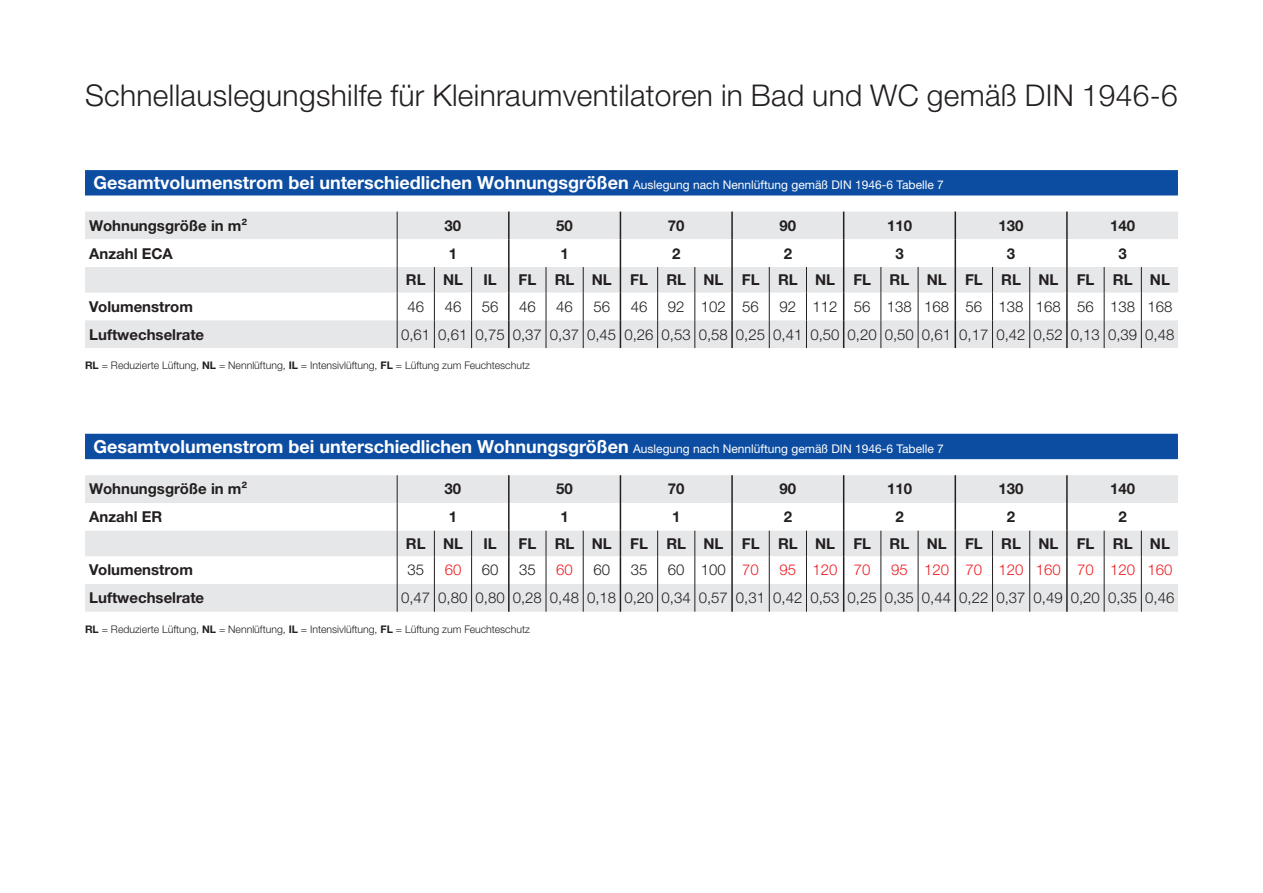
<style>
.page{position:relative;width:1263px;height:893px;background:#fff}
.page>*{position:absolute;margin:0;border:0;box-sizing:border-box;transform-origin:0 0}
.t1{font:300 30px "Helvetica Neue LTW1 G";letter-spacing:.01em;color:#231f20}
.t2{font:700 18px "Helvetica Neue LTW1 G";color:#fff}
.t3{font:700 15px "Helvetica Neue LTW1 G";color:#231f20}
.t4{font:300 15px "Helvetica Neue LTW1 G";color:#231f20}
.t5{font:300 15px "Helvetica Neue LTW1 G";color:#ee1d23}
.t6{font:300 10.5px "Helvetica Neue LTW1 G";color:#231f20}
.s1{font-weight:400;font-size:12px}
.s2{font-weight:700}
.s3{color:#ee1d23}
</style>
<div class="page">
<div style="left:85px;top:170px;width:1093px;height:24px;background:#0d4da1"></div>
<div style="left:85px;top:177px;width:1093px;height:18px;background:#0d4da1"></div>
<svg style="left:85px;top:211px;width:1093px;height:137px"></svg>
<hr style="left:954px;top:267px;width:2px;height:26px;background:#231f20">
<hr style="left:954px;top:293px;width:2px;height:27px;background:#231f20">
<hr style="left:954px;top:320px;width:2px;height:28px;background:#231f20">
<hr style="left:1066px;top:267px;width:2px;height:26px;background:#231f20">
<hr style="left:1066px;top:293px;width:2px;height:27px;background:#231f20">
<hr style="left:1066px;top:320px;width:2px;height:28px;background:#231f20">
<div style="left:85px;top:434px;width:1093px;height:24px;background:#0d4da1"></div>
<div style="left:85px;top:441px;width:1093px;height:18px;background:#0d4da1"></div>
<svg style="left:85px;top:475px;width:1093px;height:137px"></svg>
<hr style="left:954px;top:531px;width:2px;height:25px;background:#231f20">
<hr style="left:954px;top:556px;width:2px;height:28px;background:#231f20">
<hr style="left:954px;top:584px;width:2px;height:28px;background:#231f20">
<hr style="left:1066px;top:531px;width:2px;height:25px;background:#231f20">
<hr style="left:1066px;top:556px;width:2px;height:28px;background:#231f20">
<hr style="left:1066px;top:584px;width:2px;height:28px;background:#231f20">
<h1 class="t1" style="left:85px;top:77px;width:1094px">Schnellauslegungshilfe für Kleinraumventilatoren in Bad und WC gemäß DIN 1946-6</h1>
<p class="t2" style="left:94px;top:171px;width:852px">Gesamtvolumenstrom bei unterschiedlichen Wohnungsgrößen <span class="s1">Auslegung nach Nennlüftung gemäß DIN 1946-6 Tabelle 7</span></p>
<p class="t3" style="left:89px;top:216px;width:160px">Wohnungsgröße in m²</p>
<p class="t3" style="left:445px;top:216px;width:18px">30</p>
<p class="t3" style="left:556px;top:216px;width:18px">50</p>
<p class="t3" style="left:668px;top:216px;width:18px">70</p>
<p class="t3" style="left:779px;top:216px;width:18px">90</p>
<p class="t3" style="left:887px;top:216px;width:27px">110</p>
<p class="t3" style="left:999px;top:216px;width:27px">130</p>
<p class="t3" style="left:1110px;top:216px;width:27px">140</p>
<p class="t3" style="left:89px;top:244px;width:85px">Anzahl ECA</p>
<p class="t3" style="left:449px;top:244px;width:10px">1</p>
<p class="t3" style="left:560px;top:244px;width:10px">1</p>
<p class="t3" style="left:672px;top:244px;width:10px">2</p>
<p class="t3" style="left:784px;top:244px;width:10px">2</p>
<p class="t3" style="left:895px;top:244px;width:10px">3</p>
<p class="t3" style="left:1007px;top:244px;width:10px">3</p>
<p class="t3" style="left:1118px;top:244px;width:10px">3</p>
<p class="t3" style="left:406px;top:271px;width:59px">RL NL</p>
<p class="t3" style="left:483px;top:271px;width:15px">IL</p>
<p class="t3" style="left:518px;top:271px;width:653px">FL RL NL FL RL NL FL RL NL FL RL NL FL RL NL FL RL NL</p>
<p class="t3" style="left:89px;top:297px;width:105px">Volumenstrom</p>
<p class="t4" style="left:407px;top:297px;width:18px">46</p>
<p class="t4" style="left:445px;top:297px;width:18px">46</p>
<p class="t4" style="left:482px;top:297px;width:18px">56</p>
<p class="t4" style="left:519px;top:297px;width:18px">46</p>
<p class="t4" style="left:556px;top:297px;width:18px">46</p>
<p class="t4" style="left:593px;top:297px;width:18px">56</p>
<p class="t4" style="left:631px;top:297px;width:18px">46</p>
<p class="t4" style="left:668px;top:297px;width:93px">92 102 56</p>
<p class="t4" style="left:779px;top:297px;width:394px">92 112 56 138 168 56 138 168 56 138 168</p>
<p class="t3" style="left:89px;top:325px;width:116px">Luftwechselrate</p>
<p class="t4" style="left:401px;top:325px;width:775px">0,61 0,61 0,75 0,37 0,37 0,45 0,26 0,53 0,58 0,25 0,41 0,50 0,20 0,50 0,61 0,17 0,42 0,52 0,13 0,39 0,48</p>
<p class="t6" style="left:85px;top:359px;width:446px"><span class="s2">RL</span> = Reduzierte Lüftung, <span class="s2">NL</span> = Nennlüftung, <span class="s2">IL</span> = Intensivlüftung, <span class="s2">FL</span> = Lüftung zum Feuchteschutz</p>
<p class="t2" style="left:94px;top:435px;width:852px">Gesamtvolumenstrom bei unterschiedlichen Wohnungsgrößen <span class="s1">Auslegung nach Nennlüftung gemäß DIN 1946-6 Tabelle 7</span></p>
<p class="t3" style="left:89px;top:480px;width:160px">Wohnungsgröße in m²</p>
<p class="t3" style="left:445px;top:480px;width:18px">30</p>
<p class="t3" style="left:556px;top:480px;width:18px">50</p>
<p class="t3" style="left:668px;top:480px;width:18px">70</p>
<p class="t3" style="left:779px;top:480px;width:18px">90</p>
<p class="t3" style="left:887px;top:480px;width:27px">110</p>
<p class="t3" style="left:999px;top:480px;width:27px">130</p>
<p class="t3" style="left:1110px;top:480px;width:27px">140</p>
<p class="t3" style="left:89px;top:508px;width:75px">Anzahl ER</p>
<p class="t3" style="left:449px;top:508px;width:10px">1</p>
<p class="t3" style="left:560px;top:508px;width:10px">1</p>
<p class="t3" style="left:672px;top:508px;width:10px">1</p>
<p class="t3" style="left:784px;top:508px;width:10px">2</p>
<p class="t3" style="left:895px;top:508px;width:10px">2</p>
<p class="t3" style="left:1007px;top:508px;width:10px">2</p>
<p class="t3" style="left:1118px;top:508px;width:10px">2</p>
<p class="t3" style="left:406px;top:534px;width:59px">RL NL</p>
<p class="t3" style="left:483px;top:534px;width:15px">IL</p>
<p class="t3" style="left:518px;top:534px;width:653px">FL RL NL FL RL NL FL RL NL FL RL NL FL RL NL FL RL NL</p>
<p class="t3" style="left:89px;top:561px;width:105px">Volumenstrom</p>
<p class="t4" style="left:407px;top:561px;width:18px">35</p>
<p class="t5" style="left:445px;top:561px;width:18px">60</p>
<p class="t4" style="left:482px;top:561px;width:18px">60</p>
<p class="t4" style="left:519px;top:561px;width:18px">35</p>
<p class="t5" style="left:556px;top:561px;width:18px">60</p>
<p class="t4" style="left:593px;top:561px;width:18px">60</p>
<p class="t4" style="left:631px;top:561px;width:18px">35</p>
<p class="t4" style="left:668px;top:561px;width:93px">60 100 <span class="s3">70</span></p>
<p class="t5" style="left:779px;top:561px;width:93px">95 120 70</p>
<p class="t5" style="left:891px;top:561px;width:283px">95 120 70 120 160 70 120 160</p>
<p class="t3" style="left:89px;top:589px;width:116px">Luftwechselrate</p>
<p class="t4" style="left:401px;top:589px;width:775px">0,47 0,80 0,80 0,28 0,48 0,18 0,20 0,34 0,57 0,31 0,42 0,53 0,25 0,35 0,44 0,22 0,37 0,49 0,20 0,35 0,46</p>
<p class="t6" style="left:85px;top:623px;width:446px"><span class="s2">RL</span> = Reduzierte Lüftung, <span class="s2">NL</span> = Nennlüftung, <span class="s2">IL</span> = Intensivlüftung, <span class="s2">FL</span> = Lüftung zum Feuchteschutz</p>
</div>
